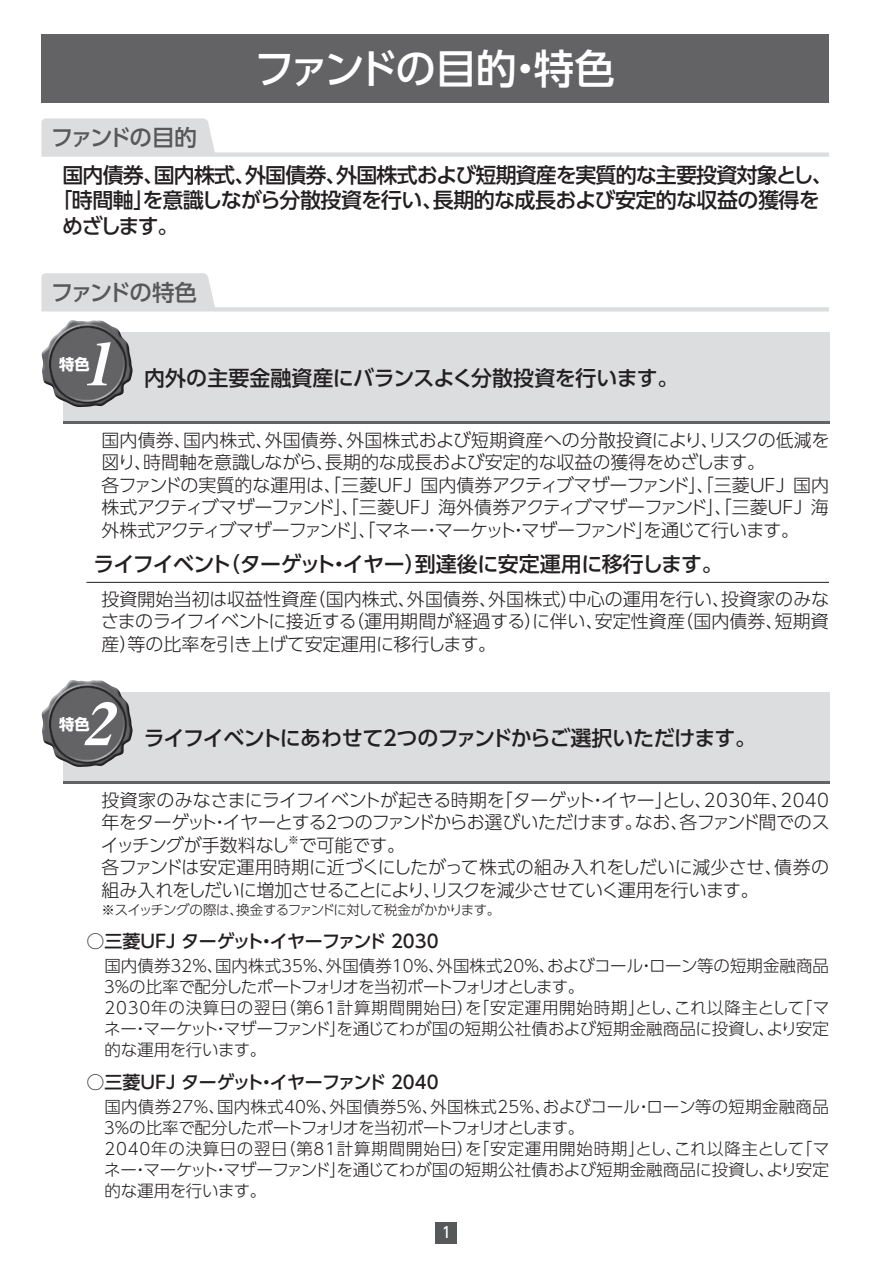
<style>
.page{position:relative;width:893px;height:1263px;background:#fff}
.page>*{position:absolute;margin:0;border:0;box-sizing:border-box;transform-origin:0 0}
.t1{font:italic 58.5px "Midashi Min Pr 5 MA31";color:#fff;scale:1.04 1}
.t2{font:500 40.5px "UD Shin Go Pro";letter-spacing:-.06em;color:#fff}
.t3{font:500 22.5px "UD Shin Go Pro";letter-spacing:-.095em;color:#57585a}
.t4{font:500 21px "UD Shin Go Pro";letter-spacing:-.04em;color:#231f20}
.t5{font:500 21px "UD Shin Go Pro";letter-spacing:-.01em;color:#231f20}
.t6{font:300 18px/22.5px "UD Shin Go Pro";letter-spacing:-.02em;color:#231f20}
.t7{font:500 18px "UD Shin Go Pro";letter-spacing:-.04em;color:#231f20}
.t8{font:300 16.5px/21px "UD Shin Go Pro";color:#231f20}
.t9{font:700 15.3px "UD Shin Go Pro";color:#fff}
.t10{font:500 15px "UD Shin Go Pro";color:#fff;scale:.9 1}
.t11{font:300 13.5px "UD Shin Go Pro";letter-spacing:-.055em;color:#231f20}
</style>
<div class="page">
<div style="left:436px;top:1222px;width:21px;height:21px;background:#57585a"></div>
<div style="left:41px;top:35px;width:788px;height:68px;background:#636366"></div>
<svg style="left:41px;top:118px;width:788px;height:39px"></svg>
<svg style="left:41px;top:273px;width:788px;height:38px"></svg>
<div style="left:63px;top:333px;width:766px;height:91px;background:#dcdddf"></div>
<hr style="left:63px;top:421px;width:766px;height:3px;background:#636366">
<img style="left:41px;top:320px;width:92px;height:87px">
<hr style="left:86px;top:582px;width:743px;height:1px;background:#231f20">
<div style="left:63px;top:692px;width:766px;height:92px;background:#dcdddf"></div>
<hr style="left:63px;top:781px;width:766px;height:3px;background:#636366">
<img style="left:41px;top:680px;width:92px;height:87px">
<h2 class="t2" style="left:254px;top:36px;width:362px">ファンドの目的・特色</h2>
<p class="t3" style="left:51px;top:119px;width:147px">ファンドの目的</p>
<p class="t4" style="left:62px;top:158px;width:772px">国内債券、国内株式、外国債券、外国株式および短期資産を実質的な主要投資対象とし、</p>
<p class="t4" style="left:51px;top:183px;width:770px">「時間軸」を意識しながら分散投資を行い、長期的な成長および安定的な収益の獲得を</p>
<p class="t4" style="left:62px;top:209px;width:118px">めざします。</p>
<p class="t3" style="left:51px;top:274px;width:148px">ファンドの特色</p>
<h1 class="t1" style="left:82px;top:318px;width:49px">1</h1>
<p class="t9" style="left:59px;top:351px;width:32px">特色</p>
<p class="t5" style="left:144px;top:361px;width:536px">内外の主要金融資産にバランスよく分散投資を行います。</p>
<p class="t6" style="left:101px;top:428px;width:730px">国内債券、国内株式、外国債券、外国株式および短期資産への分散投資により、リスクの低減を図り、時間軸を意識しながら、長期的な成長および安定的な収益の獲得をめざします。<br>各ファンドの実質的な運用は、「三菱ＵＦＪ 国内債券アクティブマザーファンド」、「三菱ＵＦＪ 国内株式アクティブマザーファンド」、「三菱ＵＦＪ 海外債券アクティブマザーファンド」、「三菱ＵＦＪ 海外株式アクティブマザーファンド」、「マネー・マーケット・マザーファンド」を通じて行います。</p>
<p class="t4" style="left:94px;top:547px;width:631px">ライフイベント（ターゲット・イヤー）到達後に安定運用に移行します。</p>
<p class="t6" style="left:101px;top:587px;width:730px;text-align:justify">投資開始当初は収益性資産（国内株式、外国債券、外国株式）中心の運用を行い、投資家のみなさまのライフイベントに接近する（運用期間が経過する）に伴い、安定性資産（国内債券、短期資産）等の比率を引き上げて安定運用に移行します。</p>
<h1 class="t1" style="left:82px;top:678px;width:49px">2</h1>
<p class="t9" style="left:59px;top:711px;width:32px">特色</p>
<p class="t4" style="left:144px;top:721px;width:614px">ライフイベントにあわせて２つのファンドからご選択いただけます。</p>
<p class="t6" style="left:101px;top:788px;width:730px">投資家のみなさまにライフイベントが起きる時期を「ターゲット・イヤー」とし、2030年、2040年をターゲット・イヤーとする２つのファンドからお選びいただけます。なお、各ファンド間でのスイッチングが手数料なし<sup>※</sup>で可能です。<br>各ファンドは安定運用時期に近づくにしたがって株式の組み入れをしだいに減少させ、債券の組み入れをしだいに増加させることにより、リスクを減少させていく運用を行います。</p>
<p class="t11" style="left:101px;top:899px;width:400px">※スイッチングの際は、換金するファンドに対して税金がかかります。</p>
<p class="t7" style="left:86px;top:926px;width:354px">○三菱ＵＦＪ ターゲット・イヤーファンド 2030</p>
<p class="t8" style="left:101px;top:954px;width:729px">国内債券32％、国内株式35％、外国債券10％、外国株式20％、およびコール・ローン等の短期金融商品３％の比率で配分したポートフォリオを当初ポートフォリオとします。<br>2030年の決算日の翌日（第61計算期間開始日）を「安定運用開始時期」とし、これ以降主として「マネー・マーケット・マザーファンド」を通じてわが国の短期公社債および短期金融商品に投資し、より安定的な運用を行います。</p>
<p class="t7" style="left:86px;top:1067px;width:354px">○三菱ＵＦＪ ターゲット・イヤーファンド 2040</p>
<p class="t8" style="left:101px;top:1095px;width:729px">国内債券27％、国内株式40％、外国債券５％、外国株式25％、およびコール・ローン等の短期金融商品３％の比率で配分したポートフォリオを当初ポートフォリオとします。<br>2040年の決算日の翌日（第81計算期間開始日）を「安定運用開始時期」とし、これ以降主として「マネー・マーケット・マザーファンド」を通じてわが国の短期公社債および短期金融商品に投資し、より安定的な運用を行います。</p>
<p class="t10" style="left:442px;top:1220px;width:11px">1</p>
</div>
